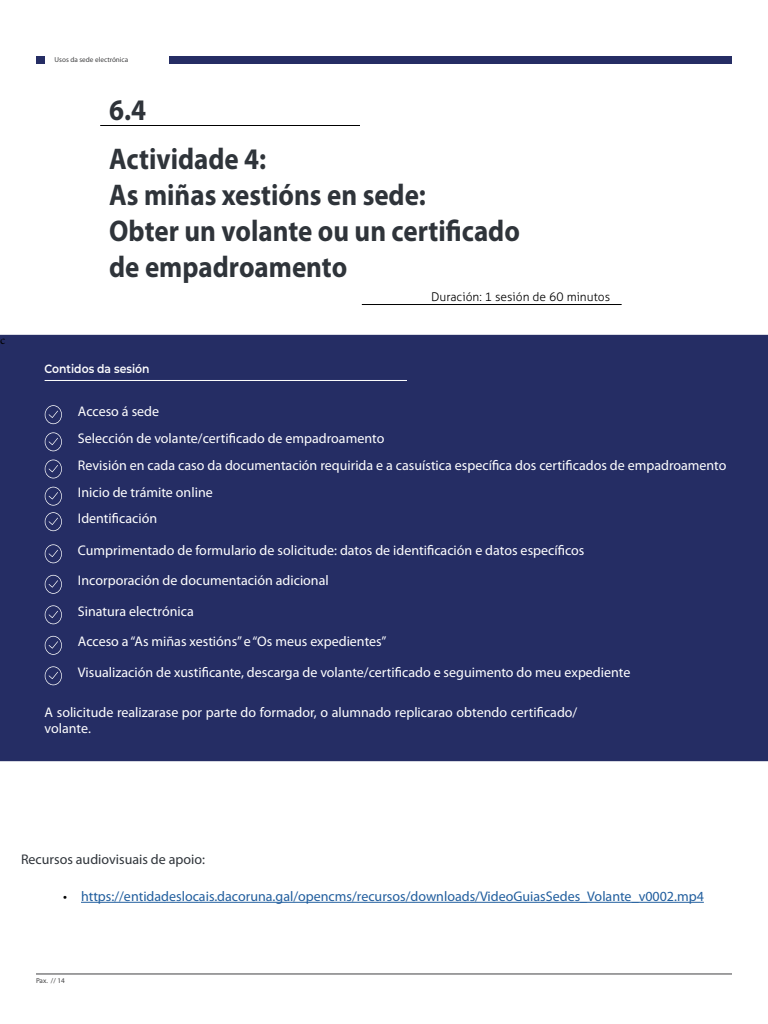
<style>
.page{position:relative;width:768px;height:1024px;background:#fff}
.page>*{position:absolute;margin:0;border:0;box-sizing:border-box;transform-origin:0 0}
.t1{font:700 30px/36px "Myriad Pro";color:#2f343a;scale:.9 1}
.t2{font:14px/30.5px "Myriad Pro";color:#fff}
.t3{font:14px "Myriad Pro";color:#215e9e}
.t4{font:14px "Myriad Pro";color:#2f343a}
.t5{font:300 12px "Aller";color:#000}
.t6{font:600 12px "Montserrat";color:#fff;scale:.9 1}
.t7{font:12px "Minion Pro";color:#000}
.t8{font:7.2px "Myriad Pro";color:#414142}
.s1{color:#000}
</style>
<div class="page">
<hr style="left:36px;top:973px;width:696px;height:1px;background:#414142">
<hr style="left:100px;top:125px;width:260px;height:1px;background:#000">
<hr style="left:362px;top:304px;width:260px;height:1px;background:#000">
<div style="left:0;top:335px;width:768px;height:426px;background:#252d64"></div>
<hr style="left:45px;top:380px;width:362px;height:1px;background:#fff">
<svg style="left:36px;top:394px;width:26px;height:57px"></svg>
<svg style="left:45px;top:460px;width:17px;height:18px"></svg>
<svg style="left:45px;top:487px;width:17px;height:19px"></svg>
<svg style="left:45px;top:512px;width:17px;height:19px"></svg>
<svg style="left:45px;top:544px;width:17px;height:19px"></svg>
<svg style="left:45px;top:575px;width:17px;height:19px"></svg>
<svg style="left:45px;top:605px;width:17px;height:19px"></svg>
<svg style="left:45px;top:636px;width:17px;height:19px"></svg>
<svg style="left:45px;top:666px;width:17px;height:19px"></svg>
<div style="left:36px;top:56px;width:8px;height:7px;background:#252d64"></div>
<div style="left:170px;top:56px;width:562px;height:7px;background:#252d64"></div>
<hr style="left:81px;top:902px;width:623px;height:1px;background:#215e9e">
<p class="t7" style="left:0;top:332px;width:7px">c</p>
<p class="t8" style="left:55px;top:55px;width:75px">Usos da sede electrónica</p>
<h1 class="t1" style="left:109px;top:91px;width:43px">6.4</h1>
<h1 class="t1" style="left:109px;top:139px;width:458px">Actividade 4:<br>As miñas xestións en sede:<br>Obter un volante ou un certificado de empadroamento</h1>
<p class="t5" style="left:431px;top:290px;width:180px">Duración: 1 sesión de 60 minutos</p>
<p class="t6" style="left:45px;top:360px;width:118px">Contidos da sesión</p>
<p class="t2" style="left:78px;top:397px;width:650px;line-height:27.1px">Acceso á sede<br>Selección de volante/certificado de empadroamento<br>Revisión en cada caso da documentación requirida e a casuística específica dos certificados de empadroamento Inicio de trámite online</p>
<p class="t2" style="left:78px;top:502px;width:81px">Identificación</p>
<p class="t2" style="left:78px;top:534px;width:554px">Cumprimentado de formulario de solicitude: datos de identificación e datos específicos Incorporación de documentación adicional<br>Sinatura electrónica<br>Acceso a “As miñas xestións” e “Os meus expedientes”<br>Visualización de xustificante, descarga de volante/certificado e seguimento do meu expediente</p>
<p class="t2" style="left:45px;top:704px;width:534px;line-height:16px">A solicitude realizarase por parte do formador, o alumnado replicarao obtendo certificado/ volante.</p>
<p class="t4" style="left:21px;top:851px;width:186px">Recursos audiovisuais de apoio:</p>
<p class="t3" style="left:63px;top:888px;width:642px"><span class="s1">•</span> https://entidadeslocais.dacoruna.gal/opencms/recursos/downloads/VideoGuiasSedes_Volante_v0002.mp4</p>
<p class="t8" style="left:36px;top:976px;width:30px">Pax. // 14</p>
</div>
